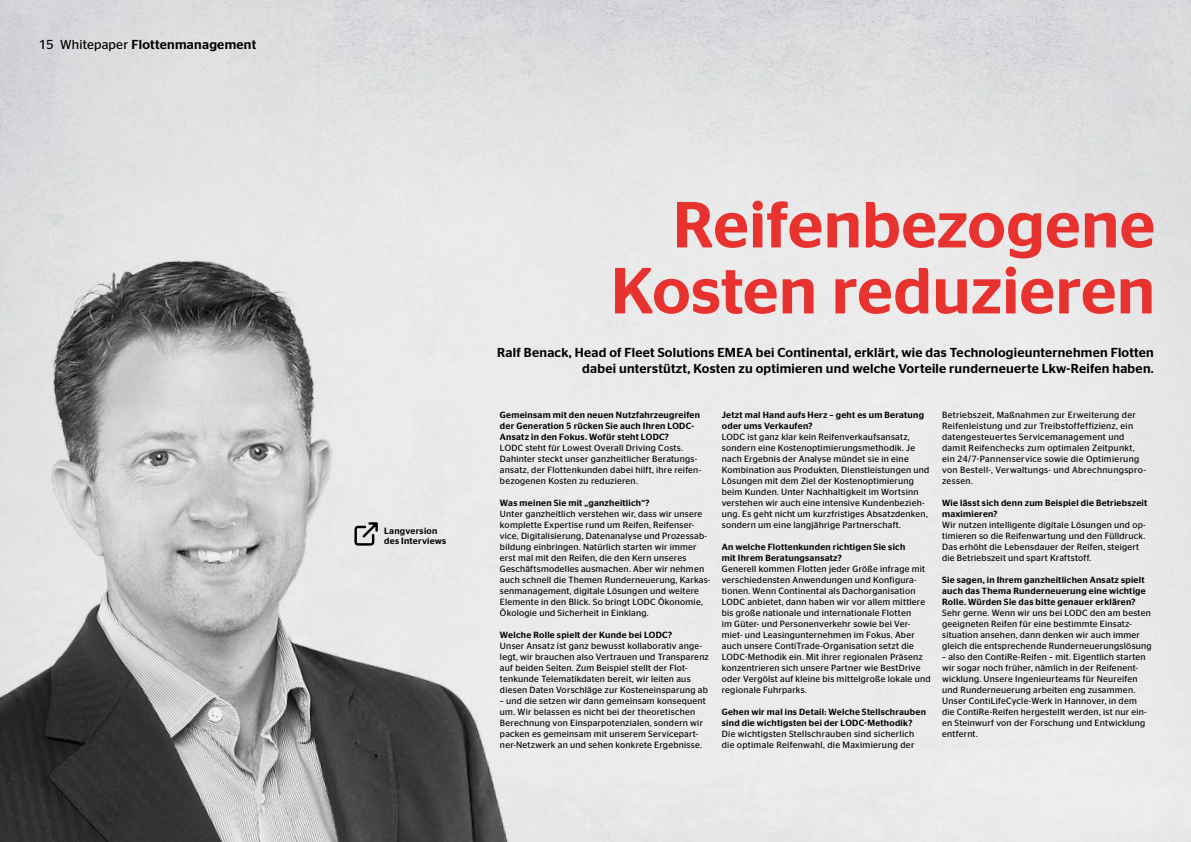
<style>
.page{position:relative;width:1191px;height:842px;background:#fff}
.page>*{position:absolute;margin:0;border:0;box-sizing:border-box;transform-origin:0 0}
.t1{font:500 65px/66px "Continental Stag Sans";letter-spacing:.005em;color:#e73230;text-align:right}
.t2{font:500 13px/16.5px "Continental Stag Sans";letter-spacing:.02em;color:#000;text-align:right}
.t3{font:9px/11px "Continental Stag Sans";letter-spacing:.03em;color:#000}
.t4{font:500 9px/11px "Continental Stag Sans";letter-spacing:.03em;color:#000}
.s1{font-weight:400}
</style>
<div class="page">
<img style="left:0;top:225px;width:589px;height:617px">
<svg style="left:354px;top:522px;width:24px;height:24px"></svg>
<h2 class="t2" style="left:39px;top:37px;width:219px"><span class="s1">15 Whitepaper</span> Flottenmanagement</h2>
<p class="t4" style="left:384px;top:526px;width:64px;line-height:10px">Langversion des Interviews</p>
<h1 class="t1" style="left:611px;top:192px;width:545px">Reifenbezogene<br>Kosten reduzieren</h1>
<h2 class="t2" style="left:497px;top:344px;width:658px">Ralf Benack, Head of Fleet Solutions EMEA bei Continental, erklärt, wie das Technologieunternehmen Flotten dabei unterstützt, Kosten zu optimieren und welche Vorteile runderneuerte Lkw-Reifen haben.</h2>
<p class="t4" style="left:500px;top:409px;width:201px">Gemeinsam mit den neuen Nutzfahrzeugreifen der Generation 5 rücken Sie auch Ihren LODC-<br>Ansatz in den Fokus. Wofür steht LODC?</p>
<p class="t3" style="left:500px;top:442px;width:203px">LODC steht für Lowest Overall Driving Costs.<br>Dahinter steckt unser ganzheitlicher Beratungs&shy;ansatz, der Flottenkunden dabei hilft, ihre reifen&shy;bezogenen Kosten zu reduzieren.</p>
<p class="t4" style="left:500px;top:497px;width:151px">Was meinen Sie mit „ganzheitlich“?</p>
<p class="t3" style="left:500px;top:508px;width:212px">Unter ganzheitlich verstehen wir, dass wir unsere komplette Expertise rund um Reifen, Reifenser&shy;vice, Digitalisierung, Datenanalyse und Prozessab&shy;bildung einbringen. Natürlich starten wir immer erst mal mit den Reifen, die den Kern unseres Geschäftsmodelles ausmachen. Aber wir nehmen auch schnell die Themen Runderneuerung, Karkas&shy;senmanagement, digitale Lösungen und weitere Elemente in den Blick. So bringt LODC Ökonomie, Ökologie und Sicherheit in Einklang.</p>
<p class="t4" style="left:500px;top:629px;width:174px">Welche Rolle spielt der Kunde bei LODC?</p>
<p class="t3" style="left:500px;top:640px;width:210px">Unser Ansatz ist ganz bewusst kollaborativ ange&shy;legt, wir brauchen also Vertrauen und Transparenz auf beiden Seiten. Zum Beispiel stellt der Flot&shy;tenkunde Telematikdaten bereit, wir leiten aus diesen Daten Vorschläge zur Kosteneinsparung ab</p>
<p class="t3" style="left:500px;top:695px;width:207px">– und die setzen wir dann gemeinsam konsequent um. Wir belassen es nicht bei der theoretischen Berechnung von Einsparpotenzialen, sondern wir packen es gemeinsam mit unserem Servicepart&shy;ner-Netzwerk an und sehen konkrete Ergebnisse.</p>
<p class="t4" style="left:722px;top:409px;width:204px">Jetzt mal Hand aufs Herz – geht es um Beratung oder ums Verkaufen?</p>
<p class="t3" style="left:722px;top:431px;width:209px">LODC ist ganz klar kein Reifenverkaufsansatz, sondern eine Kostenoptimierungsmethodik. Je nach Ergebnis der Analyse mündet sie in eine Kombination aus Produkten, Dienstleistungen und Lösungen mit dem Ziel der Kostenoptimierung beim Kunden. Unter Nachhaltigkeit im Wortsinn verstehen wir auch eine intensive Kundenbezieh&shy;ung. Es geht nicht um kurzfristiges Absatzdenken, sondern um eine langjährige Partnerschaft.</p>
<p class="t4" style="left:722px;top:541px;width:185px">An welche Flottenkunden richtigen Sie sich mit Ihrem Beratungsansatz?</p>
<p class="t3" style="left:722px;top:563px;width:210px">Generell kommen Flotten jeder Größe infrage mit verschiedensten Anwendungen und Konfigura&shy;tionen. Wenn Continental als Dachorganisation LODC anbietet, dann haben wir vor allem mittlere bis große nationale und internationale Flotten<br>im Güter- und Personenverkehr sowie bei Ver&shy;miet- und Leasingunternehmen im Fokus. Aber auch unsere ContiTrade-Organisation setzt die LODC-Methodik ein. Mit ihrer regionalen Präsenz konzentrieren sich unsere Partner wie BestDrive oder Vergölst auf kleine bis mittelgroße lokale und regionale Fuhrparks.</p>
<p class="t4" style="left:722px;top:706px;width:206px">Gehen wir mal ins Detail: Welche Stellschrauben sind die wichtigsten bei der LODC-Methodik?</p>
<p class="t3" style="left:722px;top:728px;width:194px">Die wichtigsten Stellschrauben sind sicherlich die optimale Reifenwahl, die Maximierung der</p>
<p class="t3" style="left:942px;top:409px;width:205px">Betriebszeit, Maßnahmen zur Erweiterung der Reifenleistung und zur Treibstoffeffizienz, ein datengesteuertes Servicemanagement und damit Reifenchecks zum optimalen Zeitpunkt, ein 24/7-Pannenservice sowie die Optimierung von Bestell-, Verwaltungs- und Abrechnungspro&shy;zessen.</p>
<p class="t4" style="left:942px;top:497px;width:207px">Wie lässt sich denn zum Beispiel die Betriebszeit maximieren?</p>
<p class="t3" style="left:942px;top:519px;width:205px">Wir nutzen intelligente digitale Lösungen und op&shy;timieren so die Reifenwartung und den Fülldruck.<br>Das erhöht die Lebensdauer der Reifen, steigert die Betriebszeit und spart Kraftstoff.</p>
<p class="t4" style="left:942px;top:574px;width:205px">Sie sagen, in Ihrem ganzheitlichen Ansatz spielt auch das Thema Runderneuerung eine wichtige<br>Rolle. Würden Sie das bitte genauer erklären?</p>
<p class="t3" style="left:942px;top:607px;width:211px">Sehr gerne. Wenn wir uns bei LODC den am besten geeigneten Reifen für eine bestimmte Einsatz&shy;situation ansehen, dann denken wir auch immer gleich die entsprechende Runderneuerungslösung</p>
<p class="t3" style="left:942px;top:651px;width:206px">– also den ContiRe-Reifen – mit. Eigentlich starten wir sogar noch früher, nämlich in der Reifenent&shy;wicklung. Unsere Ingenieurteams für Neureifen und Runderneuerung arbeiten eng zusammen.<br>Unser ContiLifeCycle-Werk in Hannover, in dem die ContiRe-Reifen hergestellt werden, ist nur ein&shy;en Steinwurf von der Forschung und Entwicklung entfernt.</p>
</div>
